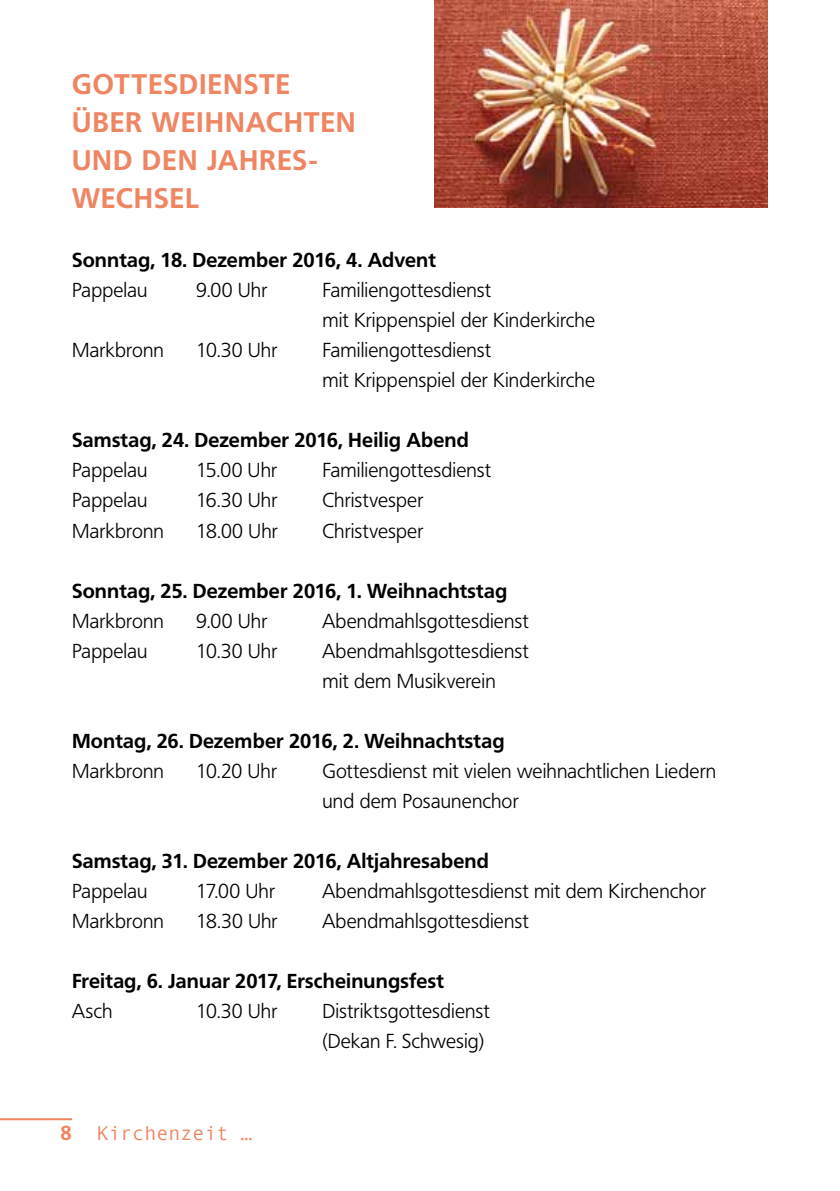
<style>
.page{position:relative;width:840px;height:1191px;background:#fff}
.page>*{position:absolute;margin:0;border:0;box-sizing:border-box;transform-origin:0 0}
.t1{font:700 28px/38px "Frutiger BQ";letter-spacing:.03em;color:#ef8562}
.t2{font:300 20px/30px "Frutiger BQ";letter-spacing:.005em;color:#000}
.t3{font:700 20px "Frutiger BQ";letter-spacing:.005em;color:#000}
.t4{font:20px "Andale Mono";color:#ef8562}
.s1{font-family:"Frutiger BQ";font-weight:700}
</style>
<div class="page">
<hr style="left:0;top:1118px;width:72px;height:2px;background:#ef8562">
<img style="left:434px;top:0;width:333px;height:207px">
<h1 class="t1" style="left:72px;top:65px;width:285px">Gottesdienste über Weihnachten und den Jahres&shy;wechsel</h1>
<p class="t3" style="left:72px;top:248px;width:365px">Sonntag, 18. Dezember 2016, 4. Advent</p>
<p class="t2" style="left:72px;top:276px;width:77px">Pappelau</p>
<p class="t2" style="left:196px;top:276px;width:73px">9.00 Uhr</p>
<p class="t2" style="left:322px;top:276px;width:274px">Familiengottesdienst<br>mit Krippenspiel der Kinderkirche</p>
<p class="t2" style="left:72px;top:336px;width:93px">Markbronn</p>
<p class="t2" style="left:196px;top:336px;width:82px">10.30 Uhr</p>
<p class="t2" style="left:322px;top:336px;width:274px">Familiengottesdienst<br>mit Krippenspiel der Kinderkirche</p>
<p class="t3" style="left:72px;top:428px;width:398px">Samstag, 24. Dezember 2016, Heilig Abend</p>
<p class="t2" style="left:72px;top:456px;width:77px">Pappelau</p>
<p class="t2" style="left:196px;top:456px;width:82px">15.00 Uhr</p>
<p class="t2" style="left:322px;top:456px;width:170px">Familiengottesdienst</p>
<p class="t2" style="left:72px;top:486px;width:77px">Pappelau</p>
<p class="t2" style="left:196px;top:486px;width:83px">16.30 Uhr</p>
<p class="t2" style="left:322px;top:486px;width:102px">Christvesper</p>
<p class="t2" style="left:72px;top:516px;width:93px">Markbronn</p>
<p class="t2" style="left:196px;top:516px;width:83px">18.00 Uhr</p>
<p class="t2" style="left:322px;top:516px;width:102px">Christvesper</p>
<p class="t3" style="left:72px;top:578px;width:436px">Sonntag, 25. Dezember 2016, 1. Weihnachtstag</p>
<p class="t2" style="left:72px;top:606px;width:93px">Markbronn</p>
<p class="t2" style="left:196px;top:606px;width:73px">9.00 Uhr</p>
<p class="t2" style="left:322px;top:606px;width:208px">Abendmahlsgottesdienst</p>
<p class="t2" style="left:72px;top:636px;width:77px">Pappelau</p>
<p class="t2" style="left:196px;top:636px;width:82px">10.30 Uhr</p>
<p class="t2" style="left:322px;top:636px;width:208px">Abendmahlsgottesdienst mit dem Musikverein</p>
<p class="t3" style="left:72px;top:728px;width:433px">Montag, 26. Dezember 2016, 2. Weihnachtstag</p>
<p class="t2" style="left:72px;top:756px;width:93px">Markbronn</p>
<p class="t2" style="left:196px;top:756px;width:82px">10.20 Uhr</p>
<p class="t2" style="left:322px;top:756px;width:395px">Gottesdienst mit vielen weihnachtlichen Liedern und dem Posaunenchor</p>
<p class="t3" style="left:72px;top:848px;width:418px">Samstag, 31. Dezember 2016, Altjahresabend</p>
<p class="t2" style="left:72px;top:876px;width:77px">Pappelau</p>
<p class="t2" style="left:196px;top:876px;width:80px">17.00 Uhr</p>
<p class="t2" style="left:322px;top:876px;width:385px">Abendmahlsgottesdienst mit dem Kirchenchor</p>
<p class="t2" style="left:72px;top:906px;width:93px">Markbronn</p>
<p class="t2" style="left:196px;top:906px;width:83px">18.30 Uhr</p>
<p class="t2" style="left:322px;top:906px;width:208px">Abendmahlsgottesdienst</p>
<p class="t3" style="left:72px;top:968px;width:373px">Freitag, 6. Januar 2017, Erscheinungsfest</p>
<p class="t2" style="left:72px;top:996px;width:42px">Asch</p>
<p class="t2" style="left:196px;top:996px;width:82px">10.30 Uhr</p>
<p class="t2" style="left:322px;top:996px;width:169px">Distriktsgottesdienst (Dekan F. Schwesig)</p>
<p class="t4" style="left:60px;top:1120px;width:193px"><span class="s1">8</span> Kirchenzeit …</p>
</div>
